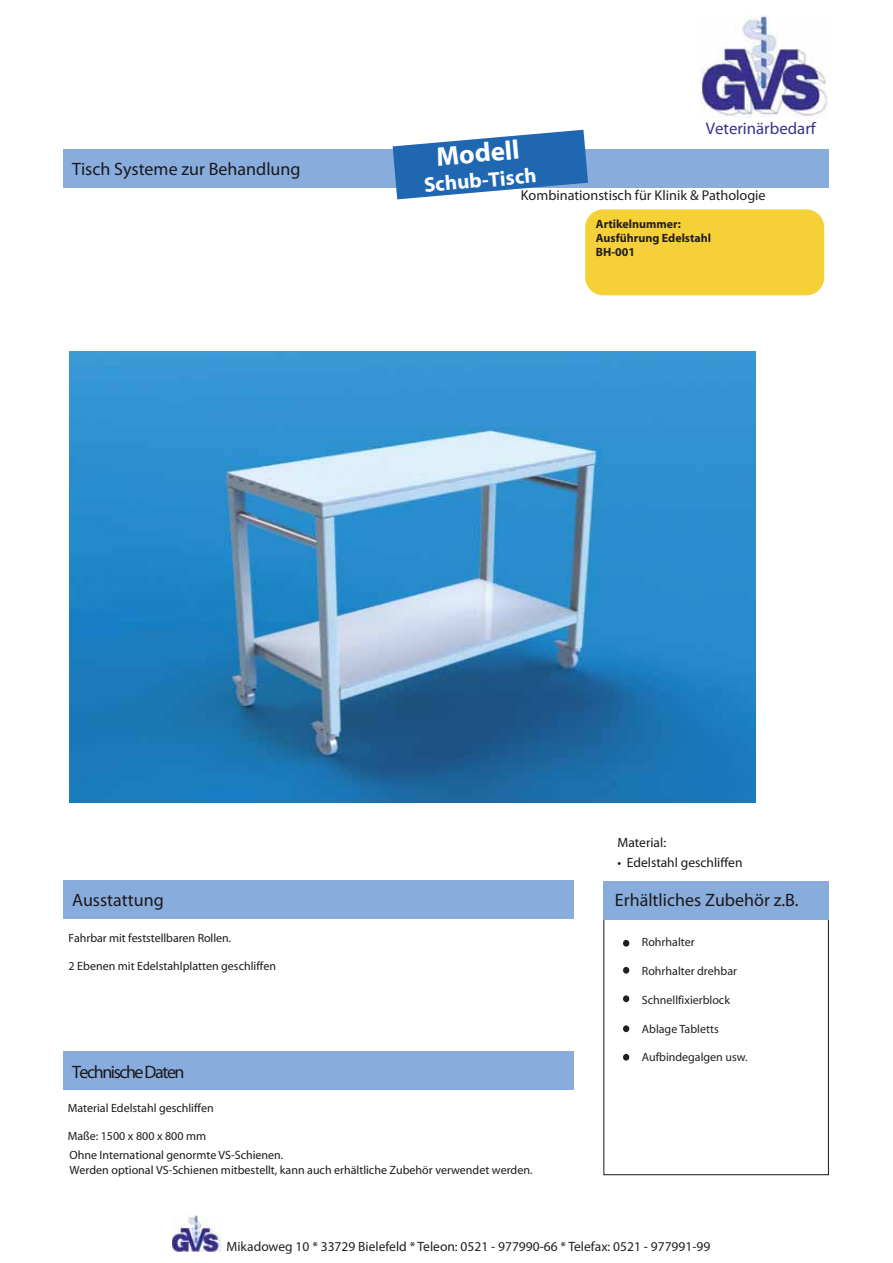
<style>
.page{position:relative;width:893px;height:1263px;background:#fff}
.page>*{position:absolute;margin:0;border:0;box-sizing:border-box;transform-origin:0 0}
.t1{font:700 27px "Myriad";color:#fff}
.t2{font:700 21px "Myriad";color:#fff}
.t3{font:700 18px "Futura";color:#1c181c}
.t4{font:700 18px "Futura";letter-spacing:-.08em;color:#1c181c}
.t5{font:condensed 16.8px "Futura";color:#39328d}
.t6{font:14.25px "Myriad Pro";color:#231f20}
.t7{font:13.5px "Myriad Pro";color:#231f20}
.t8{font:13.5px "Futura";color:#1c181c}
.t9{font:700 13.5px "Futura";color:#1c181c}
.t10{font:12px/14.4px "Myriad";color:#1d191c}
.t11{font:12px "Myriad";color:#231f20}
.t12{font:700 12px/14.4px "Myriad";color:#231f20}
</style>
<div class="page">
<img style="left:173px;top:1215px;width:47px;height:37px">
<img style="left:701px;top:15px;width:126px;height:103px">
<div style="left:603px;top:919px;width:226px;height:256px;border:1px solid #1c181c"></div>
<div style="left:64px;top:149px;width:765px;height:38px;background:#88addc"></div>
<div style="left:603px;top:881px;width:226px;height:38px;background:#88addc"></div>
<div style="left:64px;top:1052px;width:510px;height:38px;background:#88addc"></div>
<svg style="left:393px;top:130px;width:195px;height:69px"></svg>
<div style="left:64px;top:880px;width:510px;height:38px;background:#88addc"></div>
<div style="left:623px;top:940px;width:6px;height:7px;background:#231f20;border-radius:50%"></div>
<div style="left:623px;top:967px;width:6px;height:7px;background:#231f20;border-radius:50%"></div>
<div style="left:623px;top:995px;width:6px;height:7px;background:#231f20;border-radius:50%"></div>
<div style="left:623px;top:1025px;width:6px;height:7px;background:#231f20;border-radius:50%"></div>
<div style="left:623px;top:1054px;width:6px;height:7px;background:#231f20;border-radius:50%"></div>
<img style="left:69px;top:351px;width:686px;height:451px">
<div style="left:585px;top:209px;width:239px;height:86px;background:#f5d036;border-radius:18px"></div>
<h3 class="t3" style="left:72px;top:160px;width:230px">Tisch Systeme zur Behandlung</h3>
<h3 class="t5" style="left:706px;top:120px;width:112px">Veterinärbedarf</h3>
<h1 class="t1" style="left:435px;top:147px;width:85px;rotate:-5deg">Modell</h1>
<h2 class="t2" style="left:423px;top:177px;width:114px;rotate:-5deg">Schub-Tisch</h2>
<p class="t6" style="left:521px;top:190px;width:246px">Kombinationstisch für Klinik &amp; Pathologie</p>
<p class="t12" style="left:596px;top:217px;width:117px">Artikelnummer:<br>Ausführung Edelstahl<br>BH-001</p>
<p class="t9" style="left:617px;top:836px;width:50px">Material:</p>
<p class="t8" style="left:627px;top:856px;width:117px">Edelstahl geschliffen</p>
<h3 class="t3" style="left:72px;top:891px;width:93px">Ausstattung</h3>
<h3 class="t3" style="left:615px;top:891px;width:185px">Erhältliches Zubehör z.B.</h3>
<p class="t10" style="left:69px;top:931px;width:164px">Fahrbar mit feststellbaren Rollen.</p>
<p class="t10" style="left:69px;top:960px;width:209px">2 Ebenen mit Edelstahlplatten geschliffen</p>
<p class="t11" style="left:642px;top:938px;width:54px">Rohrhalter</p>
<p class="t11" style="left:642px;top:967px;width:97px">Rohrhalter drehbar</p>
<p class="t11" style="left:642px;top:995px;width:90px">Schnellfixierblock</p>
<p class="t11" style="left:642px;top:1024px;width:78px">Ablage Tabletts</p>
<p class="t11" style="left:642px;top:1053px;width:107px">Aufbindegalgen usw.</p>
<h3 class="t4" style="left:72px;top:1063px;width:114px">Technische Daten</h3>
<p class="t10" style="left:68px;top:1101px;width:148px">Material Edelstahl geschliffen</p>
<p class="t10" style="left:68px;top:1130px;width:140px">Maße: 1500 x 800 x 800 mm</p>
<p class="t10" style="left:69px;top:1149px;width:465px">Ohne International genormte VS-Schienen.<br>Werden optional VS-Schienen mitbestellt, kann auch erhältliche Zubehör verwendet werden.</p>
<p class="t7" style="left:226px;top:1241px;width:485px">Mikadoweg 10 * 33729 Bielefeld * Teleon: 0521 - 977990-66 * Telefax: 0521 - 977991-99</p>
</div>
